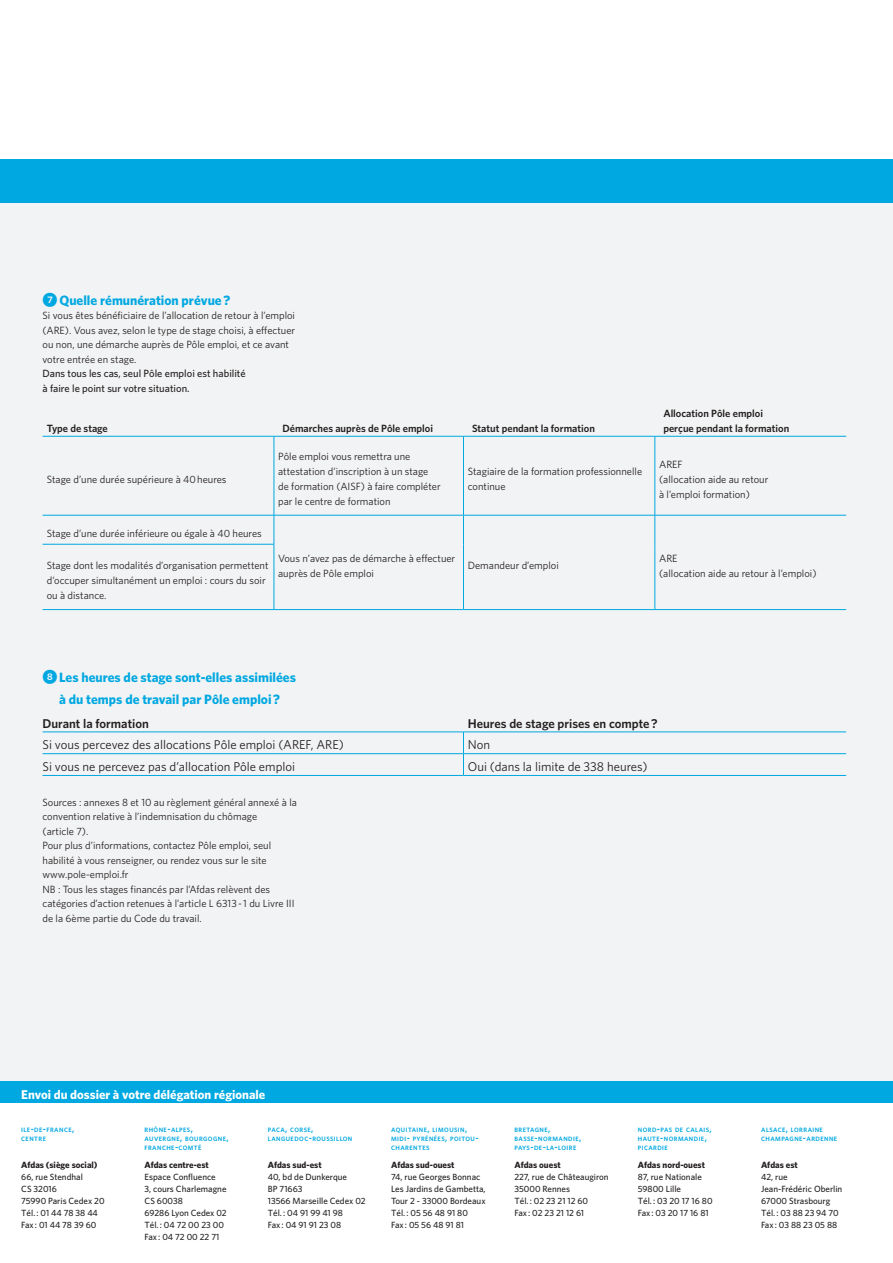
<style>
.page{position:relative;width:893px;height:1263px;background:#fff}
.page>*{position:absolute;margin:0;border:0;box-sizing:border-box;transform-origin:0 0}
.t1{font:700 13.5px/21.8px "Whitney";color:#00a8e1;text-align:center}
.t2{font:12.75px "Whitney";color:#231f20}
.t3{font:600 12.75px "Whitney";color:#231f20}
.t4{font:700 12.75px "Whitney";color:#fff}
.t5{font:10.5px/14.5px "Whitney";color:#231f20}
.t6{font:600 10.5px/15px "Whitney";color:#231f20}
.t7{font:500 10.5px/14.5px "Whitney";color:#231f20}
.t8{font:500 9px/12px "Whitney";color:#231f20}
.t9{font:700 9px "Whitney";color:#231f20}
.t10{font:600 6.3px/9px "Whitney";letter-spacing:.07em;color:#00a8e1}
.s1{font-family:"Whitney Index Black Round Bd";font-weight:400;font-size:15px}
.s2{font-size:9px}
</style>
<div class="page">
<div style="left:0;top:196px;width:892px;height:893px;background:#f2f3f4"></div>
<div style="left:0;top:1081px;width:892px;height:22px;background:#00a8e1"></div>
<hr style="left:43px;top:436px;width:231px;height:1px;background:#00a8e1">
<hr style="left:274px;top:436px;width:189px;height:1px;background:#00a8e1">
<hr style="left:463px;top:436px;width:192px;height:1px;background:#00a8e1">
<hr style="left:655px;top:436px;width:191px;height:1px;background:#00a8e1">
<hr style="left:274px;top:609px;width:189px;height:1px;background:#00a8e1">
<hr style="left:463px;top:609px;width:192px;height:1px;background:#00a8e1">
<hr style="left:655px;top:609px;width:191px;height:1px;background:#00a8e1">
<hr style="left:43px;top:609px;width:231px;height:1px;background:#00a8e1">
<hr style="left:43px;top:515px;width:231px;height:1px;background:#00a8e1">
<hr style="left:43px;top:544px;width:231px;height:1px;background:#00a8e1">
<hr style="left:274px;top:515px;width:189px;height:1px;background:#00a8e1">
<hr style="left:463px;top:515px;width:192px;height:1px;background:#00a8e1">
<hr style="left:655px;top:515px;width:191px;height:1px;background:#00a8e1">
<hr style="left:274px;top:436px;width:1px;height:79px;background:#00a8e1">
<hr style="left:463px;top:436px;width:1px;height:79px;background:#00a8e1">
<svg style="left:274px;top:515px;width:1px;height:29px"></svg>
<svg style="left:463px;top:515px;width:1px;height:29px"></svg>
<hr style="left:274px;top:544px;width:1px;height:65px;background:#00a8e1">
<hr style="left:463px;top:544px;width:1px;height:65px;background:#00a8e1">
<hr style="left:655px;top:436px;width:1px;height:79px;background:#00a8e1">
<svg style="left:655px;top:515px;width:1px;height:29px"></svg>
<hr style="left:655px;top:544px;width:1px;height:65px;background:#00a8e1">
<hr style="left:43px;top:775px;width:420px;height:1px;background:#00a8e1">
<hr style="left:463px;top:775px;width:383px;height:1px;background:#00a8e1">
<hr style="left:43px;top:732px;width:420px;height:1px;background:#00a8e1">
<hr style="left:43px;top:753px;width:420px;height:1px;background:#00a8e1">
<svg style="left:463px;top:733px;width:1px;height:42px"></svg>
<hr style="left:463px;top:732px;width:383px;height:1px;background:#00a8e1">
<hr style="left:463px;top:753px;width:383px;height:1px;background:#00a8e1">
<div style="left:0;top:160px;width:892px;height:43px;background:#00a8e1"></div>
<p class="t1" style="left:43px;top:289px;width:189px"><span class="s1">7</span>Quelle rémunération prévue?</p>
<p class="t5" style="left:43px;top:308px;width:254px">Si vous êtes bénéficiaire de l’allocation de retour à l’emploi (ARE). Vous avez, selon le type de stage choisi, à effectuer ou non, une démarche auprès de Pôle emploi, et ce avant votre entrée en stage.</p>
<p class="t7" style="left:43px;top:366px;width:205px">Dans tous les cas, seul Pôle emploi est habilité à faire le point sur votre situation.</p>
<p class="t6" style="left:47px;top:421px;width:63px">Type de stage</p>
<p class="t6" style="left:282px;top:421px;width:152px">Démarches auprès de Pôle emploi</p>
<p class="t6" style="left:472px;top:421px;width:124px">Statut pendant la formation</p>
<p class="t6" style="left:663px;top:405px;width:127px">Allocation Pôle emploi perçue pendant la formation</p>
<p class="t5" style="left:47px;top:472px;width:181px">Stage d’une durée supérieure à 40heures</p>
<p class="t5" style="left:47px;top:526px;width:217px">Stage d’une durée inférieure ou égale à 40 heures</p>
<p class="t5" style="left:47px;top:558px;width:223px;line-height:15px">Stage dont les modalités d’organisation permettent d’occuper simultanément un emploi : cours du soir ou à distance.</p>
<p class="t5" style="left:278px;top:449px;width:164px;line-height:15px">Pôle emploi vous remettra une attestation d’inscription à un stage de formation (AISF) à faire compléter par le centre de formation</p>
<p class="t5" style="left:468px;top:464px;width:176px;line-height:15px">Stagiaire de la formation professionnelle continue</p>
<p class="t5" style="left:659px;top:456px;width:111px;line-height:15px">AREF<br>(allocation aide au retour à l’emploi formation)</p>
<p class="t5" style="left:278px;top:551px;width:179px;line-height:15px">Vous n’avez pas de démarche à effectuer auprès de Pôle emploi</p>
<p class="t5" style="left:468px;top:558px;width:93px">Demandeur d’emploi</p>
<p class="t5" style="left:659px;top:551px;width:159px;line-height:15px">ARE<br>(allocation aide au retour à l’emploi)</p>
<p class="t1" style="left:43px;top:666px;width:255px"><span class="s1">8</span>Les heures de stage sont-elles assimilées à du temps de travail par Pôle emploi?</p>
<p class="t3" style="left:43px;top:715px;width:108px">Durant la formation</p>
<p class="t3" style="left:468px;top:715px;width:191px">Heures de stage prises en compte?</p>
<p class="t2" style="left:43px;top:737px;width:303px">Si vous percevez des allocations Pôle emploi (AREF, ARE)</p>
<p class="t2" style="left:468px;top:737px;width:24px">Non</p>
<p class="t2" style="left:43px;top:759px;width:254px">Si vous ne percevez pas d’allocation Pôle emploi</p>
<p class="t2" style="left:468px;top:759px;width:181px">Oui (dans la limite de 338 heures)</p>
<p class="t5" style="left:43px;top:794px;width:256px">Sources : annexes 8 et 10 au règlement général annexé à la convention relative à l’indemnisation du chômage<br>(article 7).<br>Pour plus d’informations, contactez Pôle emploi, seul habilité à vous renseigner, ou rendez vous sur le site www.pole-emploi.fr<br>NB : Tous les stages financés par l’Afdas relèvent des catégories d’action retenues à l’article L 6313-1 du Livre III de la 6ème partie du Code du travail.</p>
<p class="t4" style="left:21px;top:1086px;width:246px">Envoi du dossier à votre délégation régionale</p>
<p class="t10" style="left:21px;top:1125px;width:55px">ILE<span class="s2">-</span>DE<span class="s2">-</span>FRANCE<span class="s2">,<br></span>CENTRE</p>
<p class="t9" style="left:21px;top:1159px;width:78px">Afdas (siège social)</p>
<p class="t8" style="left:21px;top:1170px;width:85px">66, rue Stendhal<br>CS 32016<br>75990 Paris Cedex 20<br>Tél. : 01 44 78 38 44<br>Fax : 01 44 78 39 60</p>
<p class="t10" style="left:145px;top:1125px;width:86px">RHÔNE<span class="s2">-</span>ALPES<span class="s2">,<br></span>AUVERGNE<span class="s2">,</span> BOURGOGNE<span class="s2">,<br></span>FRANCHE<span class="s2">-</span>COMTÉ</p>
<p class="t9" style="left:145px;top:1159px;width:66px">Afdas centre-est</p>
<p class="t8" style="left:145px;top:1171px;width:84px">Espace Confluence<br>3, cours Charlemagne<br>CS 60038<br>69286 Lyon Cedex 02<br>Tél. : 04 72 00 23 00<br>Fax : 04 72 00 22 71</p>
<p class="t10" style="left:268px;top:1125px;width:86px">PACA<span class="s2">,</span> CORSE<span class="s2">,<br></span>LANGUEDOC<span class="s2">-</span>ROUSSILLON</p>
<p class="t9" style="left:268px;top:1159px;width:55px">Afdas sud-est</p>
<p class="t8" style="left:268px;top:1170px;width:99px">40, bd de Dunkerque<br>BP 71663<br>13566 Marseille Cedex 02<br>Tél. : 04 91 99 41 98<br>Fax : 04 91 91 23 08</p>
<p class="t10" style="left:391px;top:1125px;width:89px">AQUITAINE<span class="s2">,</span> LIMOUSIN<span class="s2">,<br></span>MIDI<span class="s2">-</span> PYRÉNÉES<span class="s2">,</span> POITOU<span class="s2">-<br></span>CHARENTES</p>
<p class="t9" style="left:391px;top:1159px;width:65px">Afdas sud-ouest</p>
<p class="t8" style="left:391px;top:1171px;width:96px">74, rue Georges Bonnac<br>Les Jardins de Gambetta,<br>Tour 2 - 33000 Bordeaux<br>Tél. : 05 56 48 91 80<br>Fax : 05 56 48 91 81</p>
<p class="t10" style="left:514px;top:1125px;width:68px">BRETAGNE<span class="s2">,<br></span>BASSE<span class="s2">-</span>NORMANDIE<span class="s2">,<br></span>PAYS<span class="s2">-</span>DE<span class="s2">-</span>LA<span class="s2">-</span>LOIRE</p>
<p class="t9" style="left:514px;top:1159px;width:48px">Afdas ouest</p>
<p class="t8" style="left:514px;top:1171px;width:96px">227, rue de Châteaugiron<br>35000 Rennes<br>Tél. : 02 23 21 12 60<br>Fax : 02 23 21 12 61</p>
<p class="t10" style="left:638px;top:1125px;width:75px">NORD<span class="s2">-</span>PAS DE CALAIS<span class="s2">,<br></span>HAUTE<span class="s2">-</span>NORMANDIE<span class="s2">,<br></span>PICARDIE</p>
<p class="t9" style="left:638px;top:1159px;width:69px">Afdas nord-ouest</p>
<p class="t8" style="left:638px;top:1171px;width:76px">87, rue Nationale<br>59800 Lille<br>Tél. : 03 20 17 16 80<br>Fax : 03 20 17 16 81</p>
<p class="t10" style="left:761px;top:1125px;width:78px">ALSACE<span class="s2">,</span> LORRAINE<br>CHAMPAGNE<span class="s2">-</span>ARDENNE</p>
<p class="t9" style="left:761px;top:1159px;width:38px">Afdas est</p>
<p class="t8" style="left:761px;top:1170px;width:83px">42, rue<br>Jean-Frédéric Oberlin<br>67000 Strasbourg<br>Tél. : 03 88 23 94 70<br>Fax : 03 88 23 05 88</p>
</div>
